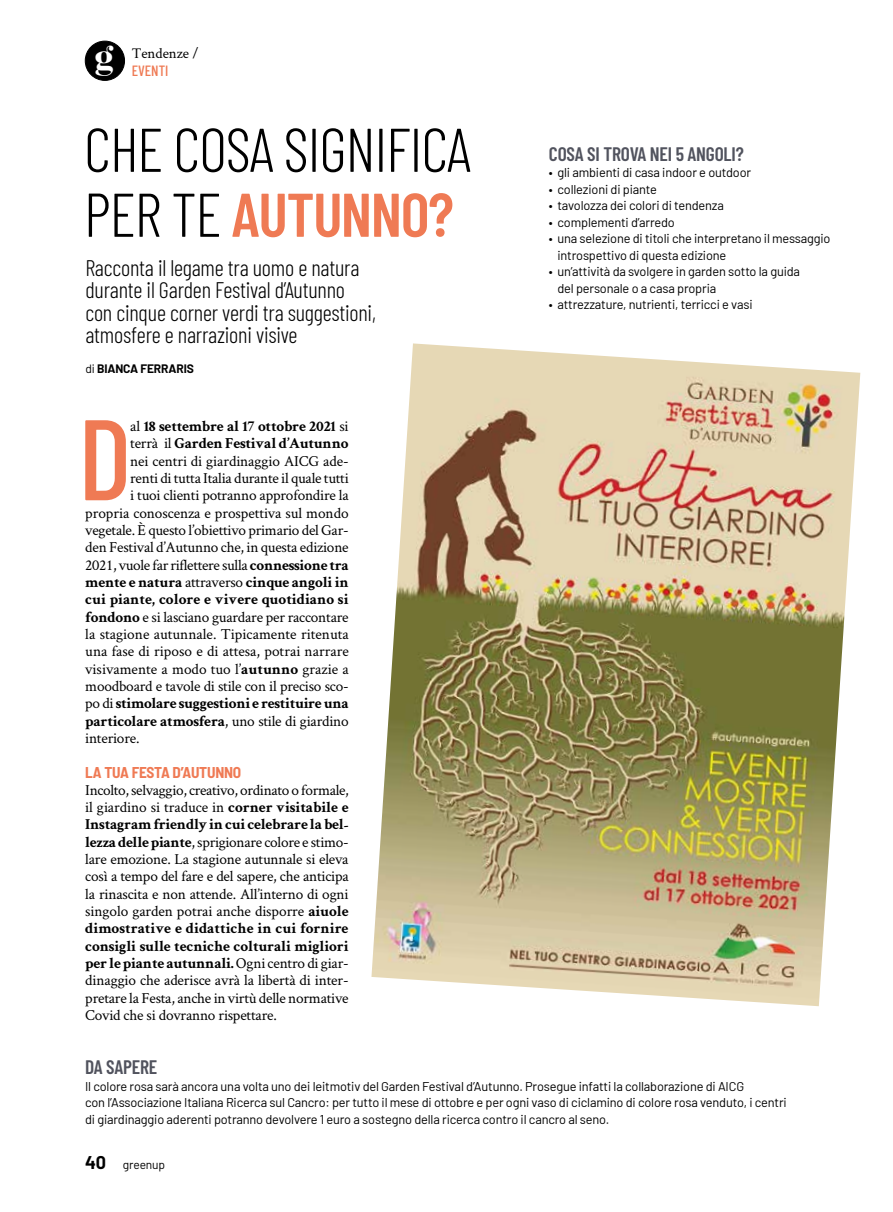
<style>
.page{position:relative;width:893px;height:1212px;background:#fff}
.page>*{position:absolute;margin:0;border:0;box-sizing:border-box;transform-origin:0 0}
.t1{font:500 114.3px "Barlow Condensed";color:#ef7a54}
.t2{font:300 61.5px/64.9px "Barlow Condensed";letter-spacing:-.02em;color:#000}
.t3{font:35.7px "Rozha One";color:#fff}
.t4{font:300 22.5px/22.5px "Barlow Condensed";letter-spacing:-.01em;color:#000}
.t5{font:600 19.5px "Barlow Condensed";letter-spacing:-.01em;color:#51535e}
.t6{font:15.3px/17.4px "Crimson Text";letter-spacing:-.015em;color:#000;text-align:justify}
.t7{font:700 15.3px "Crimson Text";letter-spacing:-.015em;color:#000}
.t8{font:700 semi-condensed 15.3px "Barlow";letter-spacing:-.015em;color:#ef7a54}
.t9{font:14.85px "Crimson Text";color:#000}
.t10{font:500 14.85px "Barlow Condensed";color:#ef7a54}
.t11{font:12.75px/16.5px "Barlow";letter-spacing:-.01em;color:#000}
.t12{font:700 12px "Barlow";letter-spacing:-.01em;color:#000}
.t13{font:12px "Barlow";letter-spacing:-.01em;color:#000}
.s1{font-weight:600;color:#ef7a54}
.s2{font-weight:400}
.s3{font-weight:700}
.s4{font-weight:700;font-size:18px}
</style>
<div class="page">
<img style="left:371px;top:343px;width:489px;height:663px">
<div style="left:85px;top:41px;width:40px;height:39px;background:#000;border-radius:50%"></div>
<div style="left:85px;top:41px;width:40px;height:40px;border:1px solid #000;border-radius:50%"></div>
<h3 class="t3" style="left:94px;top:32px;width:21px">g</h3>
<p class="t9" style="left:132px;top:44px;width:68px">Tendenze /</p>
<p class="t10" style="left:132px;top:60px;width:38px">EVENTI</p>
<h2 class="t2" style="left:84px;top:113px;width:389px">CHE COSA SIGNIFICA<br>PER TE <span class="s1">AUTUNNO?</span></h2>
<h3 class="t4" style="left:85px;top:255px;width:292px">Racconta il legame tra uomo e natura durante il Garden Festival d’Autunno con cinque corner verdi tra suggestioni, atmosfere e narrazioni visive</h3>
<p class="t12" style="left:85px;top:360px;width:110px"><span class="s2">di</span> BIANCA FERRARIS</p>
<p class="t5" style="left:549px;top:140px;width:196px">COSA SI TROVA NEI 5 ANGOLI?</p>
<p class="t11" style="left:549px;top:163px;width:204px">• gli ambienti di casa indoor e outdoor</p>
<p class="t11" style="left:549px;top:180px;width:110px">• collezioni di piante</p>
<p class="t11" style="left:549px;top:196px;width:176px">• tavolozza dei colori di tendenza</p>
<p class="t11" style="left:549px;top:213px;width:127px">• complementi d’arredo</p>
<p class="t11" style="left:557px;top:229px;width:275px;text-indent:-9px">• una selezione di titoli che interpretano il messaggio introspettivo di questa edizione</p>
<p class="t11" style="left:557px;top:262px;width:244px;text-indent:-9px">• un’attività da svolgere in garden sotto la guida del personale o a casa propria</p>
<p class="t11" style="left:549px;top:295px;width:205px">• attrezzature, nutrienti, terricci e vasi</p>
<h1 class="t1" style="left:78px;top:378px;width:55px">D</h1>
<p class="t7" style="left:130px;top:417px;width:220px"><span class="s2">al</span> 18 settembre al 17 ottobre 2021 <span class="s2">si</span></p>
<p class="t7" style="left:130px;top:434px;width:220px"><span class="s2">terrà il</span> Garden Festival d’Autunno</p>
<p class="t6" style="left:130px;top:451px;width:220px">nei centri di giardinaggio AICG ade-</p>
<p class="t6" style="left:130px;top:469px;width:220px">renti di tutta Italia durante il quale tutti</p>
<p class="t6" style="left:130px;top:486px;width:220px">i tuoi clienti potranno approfondire la</p>
<p class="t6" style="left:85px;top:503px;width:265px">propria conoscenza e prospettiva sul mondo</p>
<p class="t6" style="left:85px;top:521px;width:265px">vegetale. È questo l’obiettivo primario del Gar-</p>
<p class="t6" style="left:85px;top:538px;width:265px">den Festival d’Autunno che, in questa edizione</p>
<p class="t6" style="left:85px;top:555px;width:265px">2021, vuole far riflettere sulla <span class="s3">connessione tra</span></p>
<p class="t7" style="left:85px;top:573px;width:265px">mente e natura <span class="s2">attraverso</span> cinque angoli in</p>
<p class="t7" style="left:85px;top:590px;width:265px">cui piante, colore e vivere quotidiano si</p>
<p class="t6" style="left:85px;top:607px;width:265px"><span class="s3">fondono</span> e si lasciano guardare per raccontare</p>
<p class="t6" style="left:85px;top:625px;width:265px">la stagione autunnale. Tipicamente ritenuta</p>
<p class="t6" style="left:85px;top:642px;width:265px">una fase di riposo e di attesa, potrai narrare</p>
<p class="t6" style="left:85px;top:659px;width:265px">visivamente a modo tuo l’<span class="s3">autunno</span> grazie a</p>
<p class="t6" style="left:85px;top:677px;width:265px">moodboard e tavole di stile con il preciso sco-</p>
<p class="t7" style="left:85px;top:694px;width:265px"><span class="s2">po di</span> stimolare suggestioni e restituire una</p>
<p class="t7" style="left:85px;top:711px;width:265px">particolare atmosfera<span class="s2">, uno stile di giardino</span></p>
<p class="t6" style="left:85px;top:729px;width:56px">interiore.</p>
<p class="t8" style="left:85px;top:761px;width:157px">LA TUA FESTA D’AUTUNNO</p>
<p class="t6" style="left:85px;top:781px;width:265px">Incolto, selvaggio, creativo, ordinato o formale, il giardino si traduce in <span class="s3">corner visitabile e Instagram friendly in cui celebrare la bel&shy;lezza delle piante</span>, sprigionare colore e stimo&shy;lare emozione. La stagione autunnale si eleva così a tempo del fare e del sapere, che anticipa la rinascita e non attende. All’interno di ogni singolo garden potrai anche disporre <span class="s3">aiuole dimostrative e didattiche in cui fornire consigli sulle tecniche colturali migliori per le piante autunnali.</span> Ogni centro di giar&shy;dinaggio che aderisce avrà la libertà di inter&shy;pretare la Festa, anche in virtù delle normative Covid che si dovranno rispettare.</p>
<p class="t5" style="left:85px;top:1053px;width:74px">DA SAPERE</p>
<p class="t11" style="left:85px;top:1077px;width:703px">Il colore rosa sarà ancora una volta uno dei leitmotiv del Garden Festival d’Autunno. Prosegue infatti la collaborazione di AICG<br>con l’Associazione Italiana Ricerca sul Cancro: per tutto il mese di ottobre e per ogni vaso di ciclamino di colore rosa venduto, i centri di giardinaggio aderenti potranno devolvere 1 euro a sostegno della ricerca contro il cancro al seno.</p>
<p class="t13" style="left:85px;top:1156px;width:82px"><span class="s4">40</span> greenup</p>
</div>
